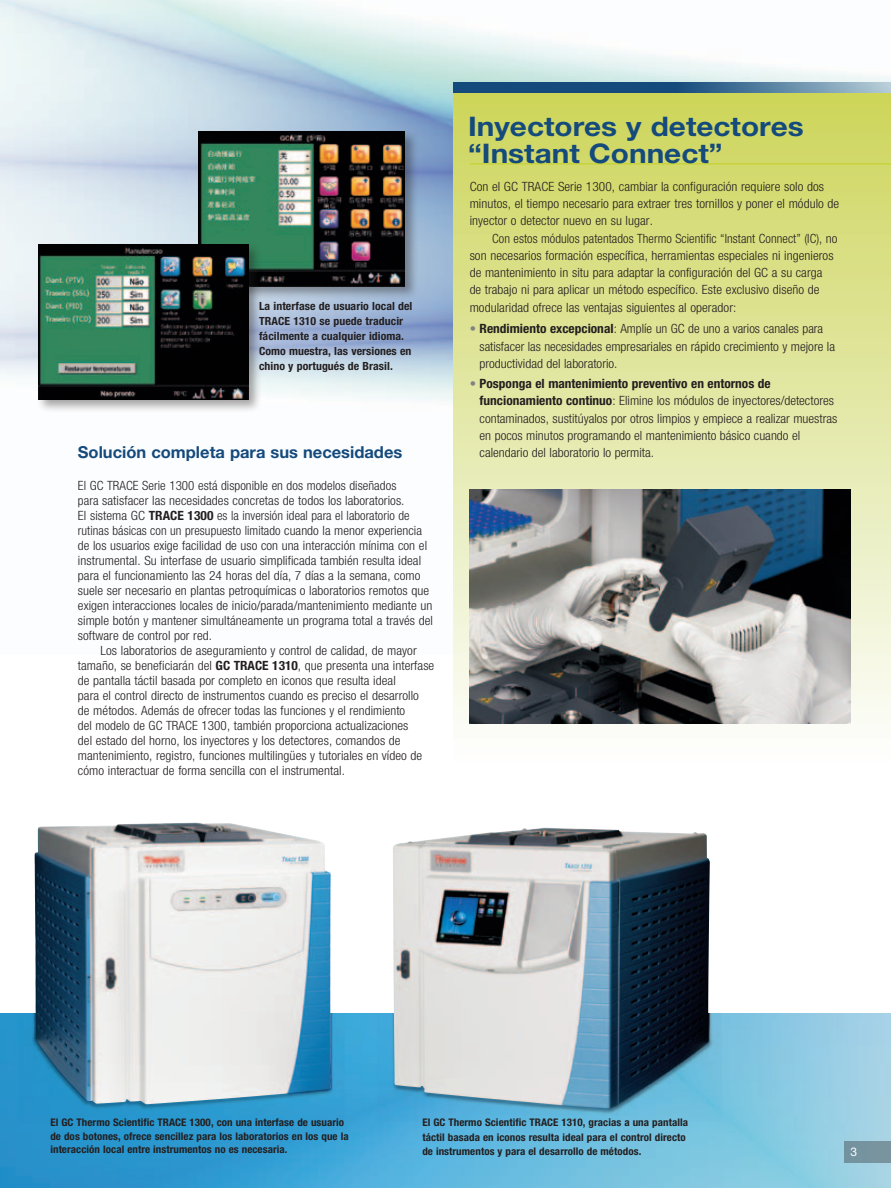
<style>
.page{position:relative;width:891px;height:1188px;background:#fff}
.page>*{position:absolute;margin:0;border:0;box-sizing:border-box;transform-origin:0 0}
.t1{font:700 27px/27px "Helvetica Neue LT Std";color:#144a7c;scale:1.1 1}
.t2{font:700 16.5px "Helvetica Neue LT Std";color:#144a7c}
.t3{font:300 condensed 12.75px/15px "Helvetica Neue LT Std";letter-spacing:.005em;color:#231f20;scale:1.05 1}
.t4{font:300 condensed 12.75px/15px "Helvetica Neue LT Std";letter-spacing:.005em;color:#231f20}
.t5{font:12px "Helvetica Neue LT Std";color:#fff}
.t6{font:700 condensed 11.25px/15px "Helvetica Neue LT Std";letter-spacing:.005em;color:#231f20;scale:1.05 1}
.t7{font:700 condensed 10.5px/13.5px "Helvetica Neue LT Std";letter-spacing:.005em;color:#231f20;scale:1.05 1}
.s1{font-weight:700}
.s2{font-weight:400;color:#808285}
</style>
<div class="page">
<img style="left:0;top:1013px;width:891px;height:175px">
<img style="left:377px;top:1013px;width:345px;height:108px">
<img style="left:18px;top:1013px;width:327px;height:111px">
<img style="left:35px;top:823px;width:296px;height:281px">
<img style="left:393px;top:828px;width:317px;height:280px">
<img style="left:0;top:0;width:891px;height:401px">
<svg style="left:453px;top:82px;width:438px;height:12px;background:#47738d"></svg>
<div style="left:453px;top:94px;width:438px;height:675px;background:linear-gradient(to bottom,#ced55b,#fafbfd)"></div>
<div style="left:844px;top:1142px;width:47px;height:21px;background:#76949f"></div>
<img style="left:470px;top:490px;width:380px;height:234px">
<div style="left:196px;top:129px;width:223px;height:171px;background:#231f20;opacity:.4"></div>
<img style="left:198px;top:131px;width:207px;height:155px">
<div style="left:36px;top:243px;width:227px;height:171px;background:#231f20;opacity:.4"></div>
<img style="left:39px;top:245px;width:209px;height:155px">
<hr style="left:470px;top:164px;width:421px;height:1px;background:#c1ce23">
<p class="t6" style="left:259px;top:299px;width:148px">La interfase de usuario local del<br>TRACE 1310 se puede traducir fácilmente a cualquier idioma.<br>Como muestra, las versiones en chino y portugués de Brasil.</p>
<p class="t2" style="left:78px;top:442px;width:326px">Solución completa para sus necesidades</p>
<p class="t4" style="left:78px;top:478px;width:357px">El GC TRACE Serie 1300 está disponible en dos modelos diseñados<br>para satisfacer las necesidades concretas de todos los laboratorios.<br>El sistema GC <span class="s1">TRACE 1300</span> es la inversión ideal para el laboratorio de rutinas básicas con un presupuesto limitado cuando la menor experiencia de los usuarios exige facilidad de uso con una interacción mínima con el instrumental. Su interfase de usuario simplificada también resulta ideal para el funcionamiento las 24 horas del día, 7 días a la semana, como suele ser necesario en plantas petroquímicas o laboratorios remotos que exigen interacciones locales de inicio/parada/mantenimiento mediante un simple botón y mantener simultáneamente un programa total a través del software de control por red.</p>
<p class="t3" style="left:78px;top:643px;width:341px;text-indent:23px">Los laboratorios de aseguramiento y control de calidad, de mayor tamaño, se beneficiarán del <span class="s1">GC TRACE 1310</span>, que presenta una interfase de pantalla táctil basada por completo en iconos que resulta ideal<br>para el control directo de instrumentos cuando es preciso el desarrollo<br>de métodos. Además de ofrecer todas las funciones y el rendimiento<br>del modelo de GC TRACE 1300, también proporciona actualizaciones<br>del estado del horno, los inyectores y los detectores, comandos de mantenimiento, registro, funciones multilingües y tutoriales en vídeo de cómo interactuar de forma sencilla con el instrumental.</p>
<h1 class="t1" style="left:468px;top:113px;width:307px">Inyectores y detectores “Instant Connect”</h1>
<p class="t3" style="left:470px;top:178px;width:354px;line-height:17.2px">Con el GC TRACE Serie 1300, cambiar la configuración requiere solo dos minutos, el tiempo necesario para extraer tres tornillos y poner el módulo de inyector o detector nuevo en su lugar.</p>
<p class="t4" style="left:470px;top:229px;width:369px;line-height:17.2px;text-indent:23px">Con estos módulos patentados Thermo Scientific “Instant Connect” (IC), no son necesarios formación específica, herramientas especiales ni ingenieros de mantenimiento in situ para adaptar la configuración del GC a su carga<br>de trabajo ni para aplicar un método específico. Este exclusivo diseño de modularidad ofrece las ventajas siguientes al operador:</p>
<p class="t3" style="left:480px;top:320px;width:340px;line-height:17.2px;text-indent:-10px"><span class="s2">•</span> <span class="s1">Rendimiento excepcional</span>: Amplíe un GC de uno a varios canales para satisfacer las necesidades empresariales en rápido crecimiento y mejore la productividad del laboratorio.</p>
<p class="t3" style="left:480px;top:375px;width:342px;line-height:17.2px;text-indent:-10px"><span class="s2">•</span> <span class="s1">Posponga el mantenimiento preventivo en entornos de funcionamiento continuo</span>: Elimine los módulos de inyectores/detectores contaminados, sustitúyalos por otros limpios y empiece a realizar muestras en pocos minutos programando el mantenimiento básico cuando el calendario del laboratorio lo permita.</p>
<p class="t7" style="left:50px;top:1116px;width:286px">El GC Thermo Scientific TRACE 1300, con una interfase de usuario de dos botones, ofrece sencillez para los laboratorios en los que la interacción local entre instrumentos no es necesaria.</p>
<p class="t7" style="left:422px;top:1115px;width:255px;line-height:14.2px">El GC Thermo Scientific TRACE 1310, gracias a una pantalla táctil basada en iconos resulta ideal para el control directo de instrumentos y para el desarrollo de métodos.</p>
<p class="t5" style="left:850px;top:1145px;width:8px">3</p>
</div>
